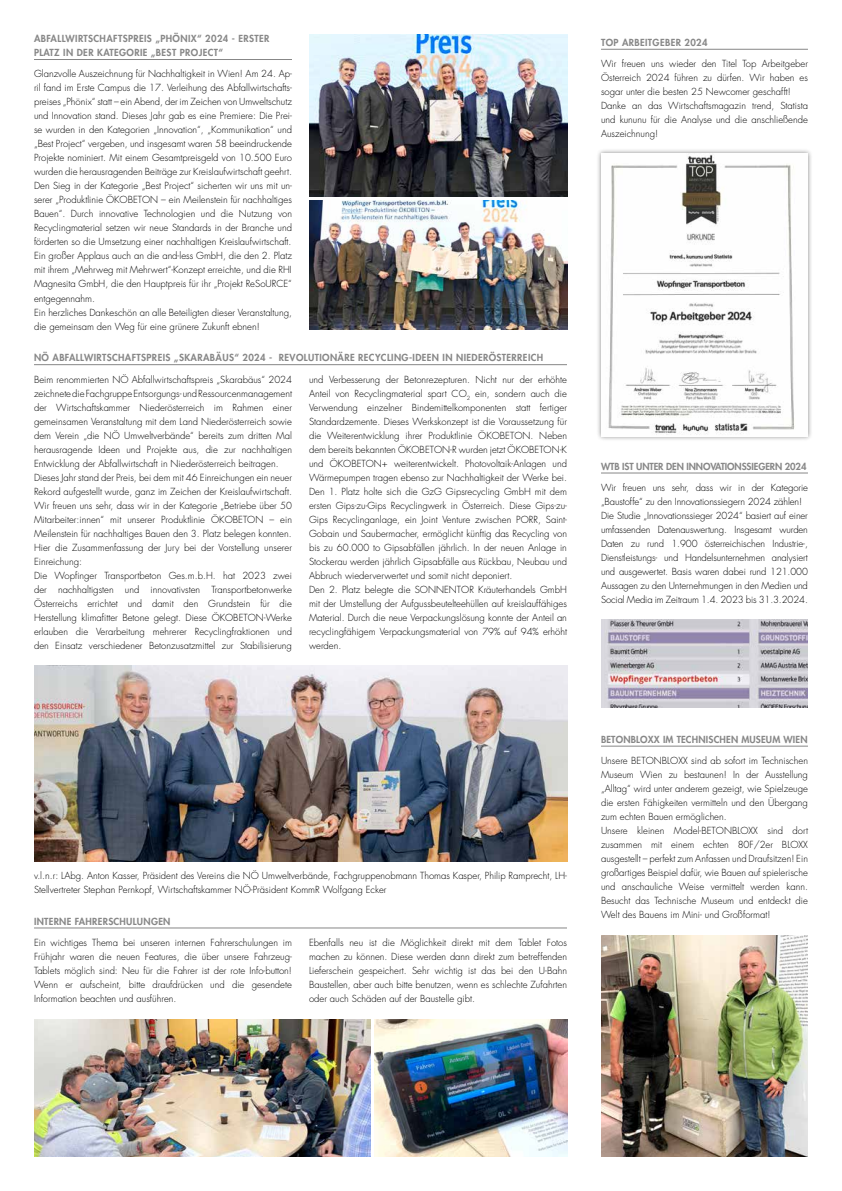
<style>
.page{position:relative;width:842px;height:1191px;background:#fff}
.page>*{position:absolute;margin:0;border:0;box-sizing:border-box;transform-origin:0 0}
.t1{font:300 9.5px/14px "Futura Std";color:#000}
.t2{font:800 9.5px/14.4px "Futura Std";letter-spacing:.04em;color:#878787}
.t3{font:800 9.5px "Futura Std";letter-spacing:-.01em;color:#878787}
.t4{font:800 9.5px "Futura Std";letter-spacing:.02em;color:#878787}
</style>
<div class="page">
<hr style="left:34px;top:59px;width:258px;height:1px;background:#878787">
<hr style="left:601px;top:472px;width:207px;height:1px;background:#878787">
<hr style="left:34px;top:364px;width:533px;height:1px;background:#878787">
<hr style="left:601px;top:49px;width:207px;height:1px;background:#878787">
<img style="left:309px;top:34px;width:258px;height:163px">
<img style="left:309px;top:200px;width:258px;height:129px">
<img style="left:34px;top:666px;width:533px;height:195px">
<div style="left:596px;top:149px;width:217px;height:293px;background:#000;opacity:.48"></div>
<img style="left:601px;top:154px;width:207px;height:283px">
<hr style="left:601px;top:745px;width:207px;height:1px;background:#878787">
<img style="left:601px;top:935px;width:207px;height:222px">
<img style="left:601px;top:619px;width:207px;height:89px">
<hr style="left:34px;top:927px;width:533px;height:1px;background:#878787">
<img style="left:34px;top:1019px;width:337px;height:138px">
<img style="left:374px;top:1019px;width:193px;height:138px">
<p class="t2" style="left:34px;top:31px;width:237px">ABFALLWIRTSCHAFTSPREIS „PHÖNIX“ 2024 - ERSTER<br>PLATZ IN DER KATEGORIE „BEST PROJECT“</p>
<p class="t1" style="left:34px;top:67px;width:259px">Glanzvolle Auszeichnung für Nachhaltigkeit in Wien! Am 24. Ap&shy;ril fand im Erste Campus die 17. Verleihung des Abfallwirtschafts&shy;preises „Phönix“ statt – ein Abend, der im Zeichen von Umweltschutz und Innovation stand. Dieses Jahr gab es eine Premiere: Die Prei&shy;se wurden in den Kategorien „Innovation“, „Kommunikation“ und „Best Project“ vergeben, und insgesamt waren 58 beeindruckende Projekte nominiert. Mit einem Gesamtpreisgeld von 10.500 Euro wurden die herausragenden Beiträge zur Kreislaufwirtschaft geehrt.<br>Den Sieg in der Kategorie „Best Project“ sicherten wir uns mit un&shy;serer „Produktlinie ÖKOBETON – ein Meilenstein für nachhaltiges Bauen“. Durch innovative Technologien und die Nutzung von Recyclingmaterial setzen wir neue Standards in der Branche und förderten so die Umsetzung einer nachhaltigen Kreislaufwirtschaft.<br>Ein großer Applaus auch an die and-less GmbH, die den 2. Platz mit ihrem „Mehrweg mit Mehrwert“-Konzept erreichte, und die RHI Magnesita GmbH, die den Hauptpreis für ihr „Projekt ReSoURCE“ entgegennahm.<br>Ein herzliches Dankeschön an alle Beteiligten dieser Veranstaltung, die gemeinsam den Weg für eine grünere Zukunft ebnen!</p>
<p class="t2" style="left:34px;top:351px;width:511px">NÖ ABFALLWIRTSCHAFTSPREIS „SKARABÄUS“ 2024 - REVOLUTIONÄRE RECYCLING-IDEEN IN NIEDERÖSTERREICH</p>
<p class="t1" style="left:34px;top:372px;width:259px">Beim renommierten NÖ Abfallwirtschaftspreis „Skarabäus“ 2024 zeichnete die Fachgruppe Entsorgungs- und Ressourcenmanagement der Wirtschaftskammer Niederösterreich im Rahmen einer gemeinsamen Veranstaltung mit dem Land Niederösterreich sowie dem Verein „die NÖ Umweltverbände“ bereits zum dritten Mal herausragende Ideen und Projekte aus, die zur nachhaltigen Entwicklung der Abfallwirtschaft in Niederösterreich beitragen.<br>Dieses Jahr stand der Preis, bei dem mit 46 Einreichungen ein neuer Rekord aufgestellt wurde, ganz im Zeichen der Kreislaufwirtschaft.<br>Wir freuen uns sehr, dass wir in der Kategorie „Betriebe über 50<br>Mitarbeiter:innen“ mit unserer Produktlinie ÖKOBETON – ein Meilenstein für nachhaltiges Bauen den 3. Platz belegen konnten.<br>Hier die Zusammenfassung der Jury bei der Vorstellung unserer Einreichung:<br>Die Wopfinger Transportbeton Ges.m.b.H. hat 2023 zwei der nachhaltigsten und innovativsten Transportbetonwerke Österreichs errichtet und damit den Grundstein für die Herstellung klimafitter Betone gelegt. Diese ÖKOBETON-Werke erlauben die Verarbeitung mehrerer Recyclingfraktionen und den Einsatz verschiedener Betonzusatzmittel zur Stabilisierung</p>
<p class="t1" style="left:309px;top:372px;width:259px">und Verbesserung der Betonrezepturen. Nicht nur der erhöhte Anteil von Recyclingmaterial spart CO<sub>2</sub> ein, sondern auch die Verwendung einzelner Bindemittelkomponenten statt fertiger Standardzemente. Dieses Werkskonzept ist die Voraussetzung für die Weiterentwicklung ihrer Produktlinie ÖKOBETON. Neben dem bereits bekannten ÖKOBETON-R wurden jetzt ÖKOBETON-K und ÖKOBETON+ weiterentwickelt. Photovoltaik-Anlagen und Wärmepumpen tragen ebenso zur Nachhaltigkeit der Werke bei.<br>Den 1. Platz holte sich die GzG Gipsrecycling GmbH mit dem ersten Gips-zu-Gips Recyclingwerk in Österreich. Diese Gips-zu-Gips Recyclinganlage, ein Joint Venture zwischen PORR, Saint-Gobain und Saubermacher, ermöglicht künftig das Recycling von bis zu 60.000 to Gipsabfällen jährlich. In der neuen Anlage in Stockerau werden jährlich Gipsabfälle aus Rückbau, Neubau und Abbruch wiederverwertet und somit nicht deponiert.<br>Den 2. Platz belegte die SONNENTOR Kräuterhandels GmbH mit der Umstellung der Aufgussbeutelteehüllen auf kreislauffähiges Material. Durch die neue Verpackungslösung konnte der Anteil an recyclingfähigem Verpackungsmaterial von 79% auf 94% erhöht werden.</p>
<p class="t1" style="left:34px;top:869px;width:534px">v.l.n.r: LAbg. Anton Kasser, Präsident des Vereins die NÖ Umweltverbände, Fachgruppenobmann Thomas Kasper, Philip Ramprecht, LH-<br>Stellvertreter Stephan Pernkopf, Wirtschaftskammer NÖ-Präsident KommR Wolfgang Ecker</p>
<p class="t2" style="left:34px;top:914px;width:138px">INTERNE FAHRERSCHULUNGEN</p>
<p class="t1" style="left:34px;top:935px;width:259px;text-align:justify">Ein wichtiges Thema bei unseren internen Fahrerschulungen im Frühjahr waren die neuen Features, die über unsere Fahrzeug-Tablets möglich sind: Neu für die Fahrer ist der rote Info-button!<br>Wenn er aufscheint, bitte draufdrücken und die gesendete Information beachten und ausführen.</p>
<p class="t1" style="left:309px;top:935px;width:259px;text-align:justify">Ebenfalls neu ist die Möglichkeit direkt mit dem Tablet Fotos machen zu können. Diese werden dann direkt zum betreffenden Lieferschein gespeichert. Sehr wichtig ist das bei den U-Bahn Baustellen, aber auch bitte benutzen, wenn es schlechte Zufahrten oder auch Schäden auf der Baustelle gibt.</p>
<p class="t2" style="left:601px;top:35px;width:108px">TOP ARBEITGEBER 2024</p>
<p class="t1" style="left:601px;top:57px;width:208px">Wir freuen uns wieder den Titel Top Arbeitgeber Österreich 2024 führen zu dürfen. Wir haben es sogar unter die besten 25 Newcomer geschafft!<br>Danke an das Wirtschaftsmagazin trend, Statista und kununu für die Analyse und die anschließende Auszeichnung!</p>
<p class="t3" style="left:601px;top:460px;width:207px">WTB IST UNTER DEN INNOVATIONSSIEGERN 2024</p>
<p class="t1" style="left:601px;top:481px;width:208px">Wir freuen uns sehr, dass wir in der Kategorie „Baustoffe“ zu den Innovationssiegern 2024 zählen!<br>Die Studie „Innovationssieger 2024“ basiert auf einer umfassenden Datenauswertung. Insgesamt wurden Daten zu rund 1.900 österreichischen Industrie-, Dienstleistungs- und Handelsunternehmen analysiert und ausgewertet. Basis waren dabei rund 121.000<br>Aussagen zu den Unternehmungen in den Medien und Social Media im Zeitraum 1.4. 2023 bis 31.3.2024.</p>
<p class="t4" style="left:601px;top:733px;width:208px">BETONBLOXX IM TECHNISCHEN MUSEUM WIEN</p>
<p class="t1" style="left:601px;top:754px;width:208px">Unsere BETONBLOXX sind ab sofort im Technischen Museum Wien zu bestaunen! In der Ausstellung „Alltag“ wird unter anderem gezeigt, wie Spielzeuge die ersten Fähigkeiten vermitteln und den Übergang zum echten Bauen ermöglichen.<br>Unsere kleinen Model-BETONBLOXX sind dort zusammen mit einem echten 80F/2er BLOXX ausgestellt – perfekt zum Anfassen und Draufsitzen! Ein großartiges Beispiel dafür, wie Bauen auf spielerische und anschauliche Weise vermittelt werden kann.<br>Besucht das Technische Museum und entdeckt die Welt des Bauens im Mini- und Großformat!</p>
</div>
